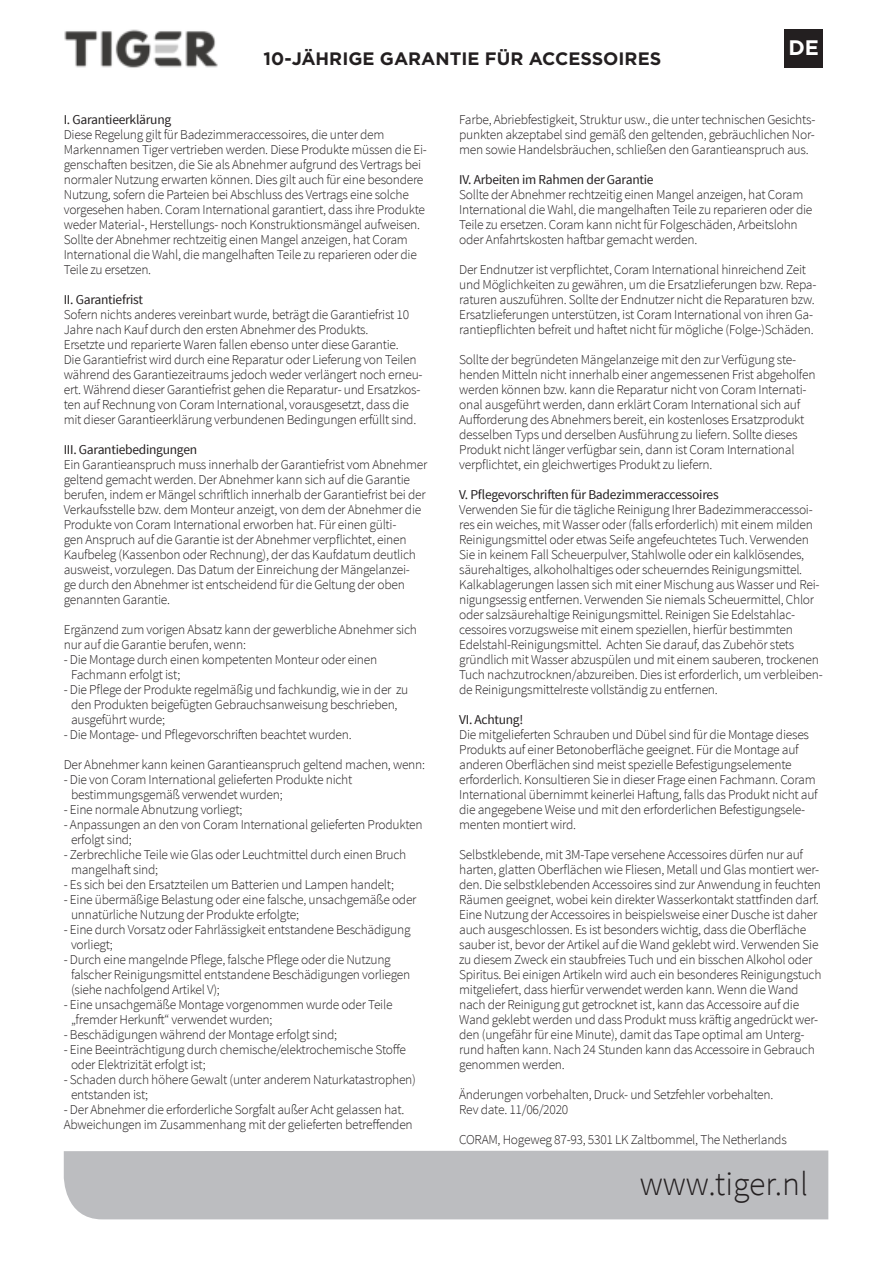
<style>
.page{position:relative;width:893px;height:1263px;background:#fff}
.page>*{position:absolute;margin:0;border:0;box-sizing:border-box;transform-origin:0 0}
.t1{font:300 33.75px "Source Sans Pro";color:#231f20}
.t2{font:700 21px "Gotham";color:#fff}
.t3{font:700 18px "Gotham";color:#231f20}
.t4{font:300 13.5px/15px "Source Sans Pro";letter-spacing:-.02em;color:#231f20}
.t5{font:13.5px "Source Sans Pro";letter-spacing:-.02em;color:#231f20}
</style>
<div class="page">
<div style="left:784px;top:29px;width:39px;height:39px;background:#231f20"></div>
<img style="left:64px;top:29px;width:154px;height:39px">
<div style="left:64px;top:1150px;width:764px;height:69px;background:#bcbdc0"></div>
<h3 class="t3" style="left:264px;top:49px;width:399px">10-JÄHRIGE GARANTIE FÜR ACCESSOIRES</h3>
<h2 class="t2" style="left:788px;top:37px;width:32px">DE</h2>
<p class="t5" style="left:64px;top:114px;width:109px">I. Garantieerklärung</p>
<p class="t4" style="left:64px;top:128px;width:365px">Diese Regelung gilt für Badezimmeraccessoires, die unter dem Markennamen Tiger vertrieben werden. Diese Produkte müssen die Ei&shy;genschaften besitzen, die Sie als Abnehmer aufgrund des Vertrags bei normaler Nutzung erwarten können. Dies gilt auch für eine besondere Nutzung, sofern die Parteien bei Abschluss des Vertrags eine solche vorgesehen haben. Coram International garantiert, dass ihre Produkte weder Material-, Herstellungs- noch Konstruktionsmängel aufweisen.<br>Sollte der Abnehmer rechtzeitig einen Mangel anzeigen, hat Coram International die Wahl, die mangelhaften Teile zu reparieren oder die Teile zu ersetzen.</p>
<p class="t5" style="left:64px;top:294px;width:81px">II. Garantiefrist</p>
<p class="t4" style="left:64px;top:308px;width:360px">Sofern nichts anderes vereinbart wurde, beträgt die Garantiefrist 10<br>Jahre nach Kauf durch den ersten Abnehmer des Produkts.<br>Ersetzte und reparierte Waren fallen ebenso unter diese Garantie.<br>Die Garantiefrist wird durch eine Reparatur oder Lieferung von Teilen während des Garantiezeitraums jedoch weder verlängert noch erneu&shy;ert. Während dieser Garantiefrist gehen die Reparatur- und Ersatzkos&shy;ten auf Rechnung von Coram International, vorausgesetzt, dass die mit dieser Garantieerklärung verbundenen Bedingungen erfüllt sind.</p>
<p class="t5" style="left:64px;top:441px;width:135px">III. Garantiebedingungen</p>
<p class="t4" style="left:64px;top:458px;width:365px">Ein Garantieanspruch muss innerhalb der Garantiefrist vom Abnehmer geltend gemacht werden. Der Abnehmer kann sich auf die Garantie berufen, indem er Mängel schriftlich innerhalb der Garantiefrist bei der Verkaufsstelle bzw. dem Monteur anzeigt, von dem der Abnehmer die Produkte von Coram International erworben hat. Für einen gülti-<br>gen Anspruch auf die Garantie ist der Abnehmer verpflichtet, einen Kaufbeleg (Kassenbon oder Rechnung), der das Kaufdatum deutlich ausweist, vorzulegen. Das Datum der Einreichung der Mängelanzei-<br>ge durch den Abnehmer ist entscheidend für die Geltung der oben genannten Garantie.</p>
<p class="t4" style="left:64px;top:623px;width:355px">Ergänzend zum vorigen Absatz kann der gewerbliche Abnehmer sich nur auf die Garantie berufen, wenn:</p>
<p class="t4" style="left:71px;top:653px;width:308px;text-indent:-7px">- Die Montage durch einen kompetenten Monteur oder einen<br>Fachmann erfolgt ist;</p>
<p class="t4" style="left:71px;top:682px;width:339px;text-indent:-7px">- Die Pflege der Produkte regelmäßig und fachkundig, wie in der zu den Produkten beigefügten Gebrauchsanweisung beschrieben, ausgeführt wurde;</p>
<p class="t4" style="left:64px;top:727px;width:289px">- Die Montage- und Pflegevorschriften beachtet wurden.</p>
<p class="t4" style="left:64px;top:758px;width:363px">Der Abnehmer kann keinen Garantieanspruch geltend machen, wenn:</p>
<p class="t4" style="left:71px;top:773px;width:283px;text-indent:-7px">- Die von Coram International gelieferten Produkte nicht bestimmungsgemäß verwendet wurden;</p>
<p class="t4" style="left:64px;top:803px;width:180px">- Eine normale Abnutzung vorliegt;</p>
<p class="t4" style="left:71px;top:818px;width:353px;text-indent:-7px">- Anpassungen an den von Coram International gelieferten Produkten erfolgt sind;</p>
<p class="t4" style="left:71px;top:848px;width:337px;text-indent:-7px">- Zerbrechliche Teile wie Glas oder Leuchtmittel durch einen Bruch mangelhaft sind;</p>
<p class="t4" style="left:64px;top:878px;width:332px">- Es sich bei den Ersatzteilen um Batterien und Lampen handelt;</p>
<p class="t4" style="left:71px;top:892px;width:347px;text-indent:-7px">- Eine übermäßige Belastung oder eine falsche, unsachgemäße oder unnatürliche Nutzung der Produkte erfolgte;</p>
<p class="t4" style="left:71px;top:923px;width:341px;text-indent:-7px">- Eine durch Vorsatz oder Fahrlässigkeit entstandene Beschädigung vorliegt;</p>
<p class="t4" style="left:71px;top:952px;width:341px;text-indent:-7px">- Durch eine mangelnde Pflege, falsche Pflege oder die Nutzung falscher Reinigungsmittel entstandene Beschädigungen vorliegen (siehe nachfolgend Artikel V);</p>
<p class="t4" style="left:71px;top:997px;width:323px;text-indent:-7px">- Eine unsachgemäße Montage vorgenommen wurde oder Teile „fremder Herkunft“ verwendet wurden;</p>
<p class="t4" style="left:64px;top:1028px;width:275px">- Beschädigungen während der Montage erfolgt sind;</p>
<p class="t4" style="left:71px;top:1042px;width:336px;text-indent:-7px">- Eine Beeinträchtigung durch chemische/elektrochemische Stoffe oder Elektrizität erfolgt ist;</p>
<p class="t4" style="left:71px;top:1073px;width:346px;text-indent:-7px">- Schaden durch höhere Gewalt (unter anderem Naturkatastrophen) entstanden ist;</p>
<p class="t4" style="left:64px;top:1102px;width:350px">- Der Abnehmer die erforderliche Sorgfalt außer Acht gelassen hat.<br>Abweichungen im Zusammenhang mit der gelieferten betreffenden</p>
<p class="t4" style="left:459px;top:113px;width:358px;text-align:justify">Farbe, Abriebfestigkeit, Struktur usw., die unter technischen Gesichts&shy;punkten akzeptabel sind gemäß den geltenden, gebräuchlichen Nor&shy;men sowie Handelsbräuchen, schließen den Garantieanspruch aus.</p>
<p class="t5" style="left:459px;top:171px;width:196px">IV. Arbeiten im Rahmen der Garantie</p>
<p class="t4" style="left:459px;top:188px;width:355px">Sollte der Abnehmer rechtzeitig einen Mangel anzeigen, hat Coram International die Wahl, die mangelhaften Teile zu reparieren oder die Teile zu ersetzen. Coram kann nicht für Folgeschäden, Arbeitslohn oder Anfahrtskosten haftbar gemacht werden.</p>
<p class="t4" style="left:459px;top:262px;width:359px">Der Endnutzer ist verpflichtet, Coram International hinreichend Zeit und Möglichkeiten zu gewähren, um die Ersatzlieferungen bzw. Repa&shy;raturen auszuführen. Sollte der Endnutzer nicht die Reparaturen bzw.<br>Ersatzlieferungen unterstützen, ist Coram International von ihren Ga&shy;rantiepflichten befreit und haftet nicht für mögliche (Folge-)Schäden.</p>
<p class="t4" style="left:459px;top:353px;width:358px">Sollte der begründeten Mängelanzeige mit den zur Verfügung ste&shy;henden Mitteln nicht innerhalb einer angemessenen Frist abgeholfen werden können bzw. kann die Reparatur nicht von Coram Internati&shy;onal ausgeführt werden, dann erklärt Coram International sich auf Aufforderung des Abnehmers bereit, ein kostenloses Ersatzprodukt desselben Typs und derselben Ausführung zu liefern. Sollte dieses Produkt nicht länger verfügbar sein, dann ist Coram International verpflichtet, ein gleichwertiges Produkt zu liefern.</p>
<p class="t5" style="left:459px;top:486px;width:261px">V. Pflegevorschriften für Badezimmeraccessoires</p>
<p class="t4" style="left:459px;top:503px;width:365px">Verwenden Sie für die tägliche Reinigung Ihrer Badezimmeraccessoi&shy;res ein weiches, mit Wasser oder (falls erforderlich) mit einem milden Reinigungsmittel oder etwas Seife angefeuchtetes Tuch. Verwenden Sie in keinem Fall Scheuerpulver, Stahlwolle oder ein kalklösendes, säurehaltiges, alkoholhaltiges oder scheuerndes Reinigungsmittel.<br>Kalkablagerungen lassen sich mit einer Mischung aus Wasser und Rei&shy;nigungsessig entfernen. Verwenden Sie niemals Scheuermittel, Chlor oder salzsäurehaltige Reinigungsmittel. Reinigen Sie Edelstahlac&shy;cessoires vorzugsweise mit einem speziellen, hierfür bestimmten Edelstahl-Reinigungsmittel. Achten Sie darauf, das Zubehör stets gründlich mit Wasser abzuspülen und mit einem sauberen, trockenen Tuch nachzutrocknen/abzureiben. Dies ist erforderlich, um verbleiben&shy;de Reinigungsmittelreste vollständig zu entfernen.</p>
<p class="t5" style="left:459px;top:714px;width:66px">VI. Achtung!</p>
<p class="t4" style="left:459px;top:728px;width:360px">Die mitgelieferten Schrauben und Dübel sind für die Montage dieses Produkts auf einer Betonoberfläche geeignet. Für die Montage auf anderen Oberflächen sind meist spezielle Befestigungselemente erforderlich. Konsultieren Sie in dieser Frage einen Fachmann. Coram International übernimmt keinerlei Haftung, falls das Produkt nicht auf die angegebene Weise und mit den erforderlichen Befestigungsele&shy;menten montiert wird.</p>
<p class="t4" style="left:459px;top:848px;width:364px">Selbstklebende, mit 3M-Tape versehene Accessoires dürfen nur auf harten, glatten Oberflächen wie Fliesen, Metall und Glas montiert wer&shy;den. Die selbstklebenden Accessoires sind zur Anwendung in feuchten Räumen geeignet, wobei kein direkter Wasserkontakt stattfinden darf.<br>Eine Nutzung der Accessoires in beispielsweise einer Dusche ist daher auch ausgeschlossen. Es ist besonders wichtig, dass die Oberfläche sauber ist, bevor der Artikel auf die Wand geklebt wird. Verwenden Sie zu diesem Zweck ein staubfreies Tuch und ein bisschen Alkohol oder Spiritus. Bei einigen Artikeln wird auch ein besonderes Reinigungstuch mitgeliefert, dass hierfür verwendet werden kann. Wenn die Wand nach der Reinigung gut getrocknet ist, kann das Accessoire auf die Wand geklebt werden und dass Produkt muss kräftig angedrückt wer&shy;den (ungefähr für eine Minute), damit das Tape optimal am Unterg&shy;rund haften kann. Nach 24 Stunden kann das Accessoire in Gebrauch genommen werden.</p>
<p class="t4" style="left:459px;top:1088px;width:316px">Änderungen vorbehalten, Druck- und Setzfehler vorbehalten.<br>Rev date. 11/06/2020</p>
<p class="t4" style="left:459px;top:1133px;width:329px">CORAM, Hogeweg 87-93, 5301 LK Zaltbommel, The Netherlands</p>
<h1 class="t1" style="left:640px;top:1168px;width:170px">www.tiger.nl</h1>
</div>
